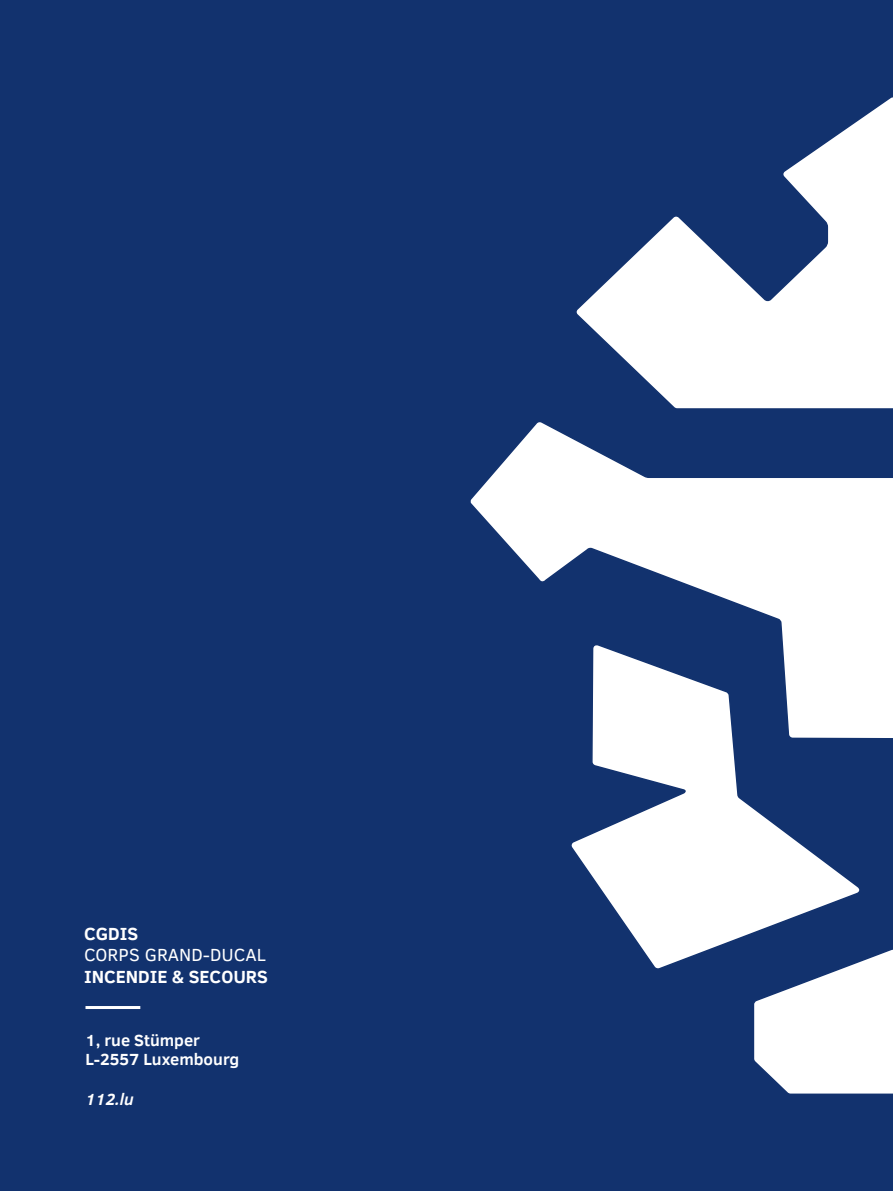
<style>
.page{position:relative;width:893px;height:1191px;background:#12326e}
.page>*{position:absolute;margin:0;border:0;box-sizing:border-box;transform-origin:0 0}
.t1{font:700 18px "Clear Sans";color:#fff}
.t2{font:18px "Clear Sans";color:#fff}
.t3{font:700 16.5px/19.8px "Clear Sans";color:#fff}
.t4{font:italic 700 16.5px "Clear Sans";color:#fff}
</style>
<div class="page">
<svg style="left:576px;top:97px;width:317px;height:312px"></svg>
<svg style="left:571px;top:740px;width:289px;height:229px"></svg>
<svg style="left:470px;top:422px;width:423px;height:318px"></svg>
<svg style="left:752px;top:947px;width:141px;height:147px"></svg>
<hr style="left:85px;top:1006px;width:55px;height:3px;background:#fff">
<p class="t1" style="left:84px;top:920px;width:56px">CGDIS</p>
<p class="t2" style="left:84px;top:943px;width:183px">CORPS GRAND-DUCAL</p>
<p class="t1" style="left:84px;top:963px;width:186px">INCENDIE &amp; SECOURS</p>
<p class="t3" style="left:85px;top:1029px;width:155px">1, rue Stümper<br>L-2557 Luxembourg</p>
<p class="t4" style="left:85px;top:1087px;width:50px">112.lu</p>
</div>
